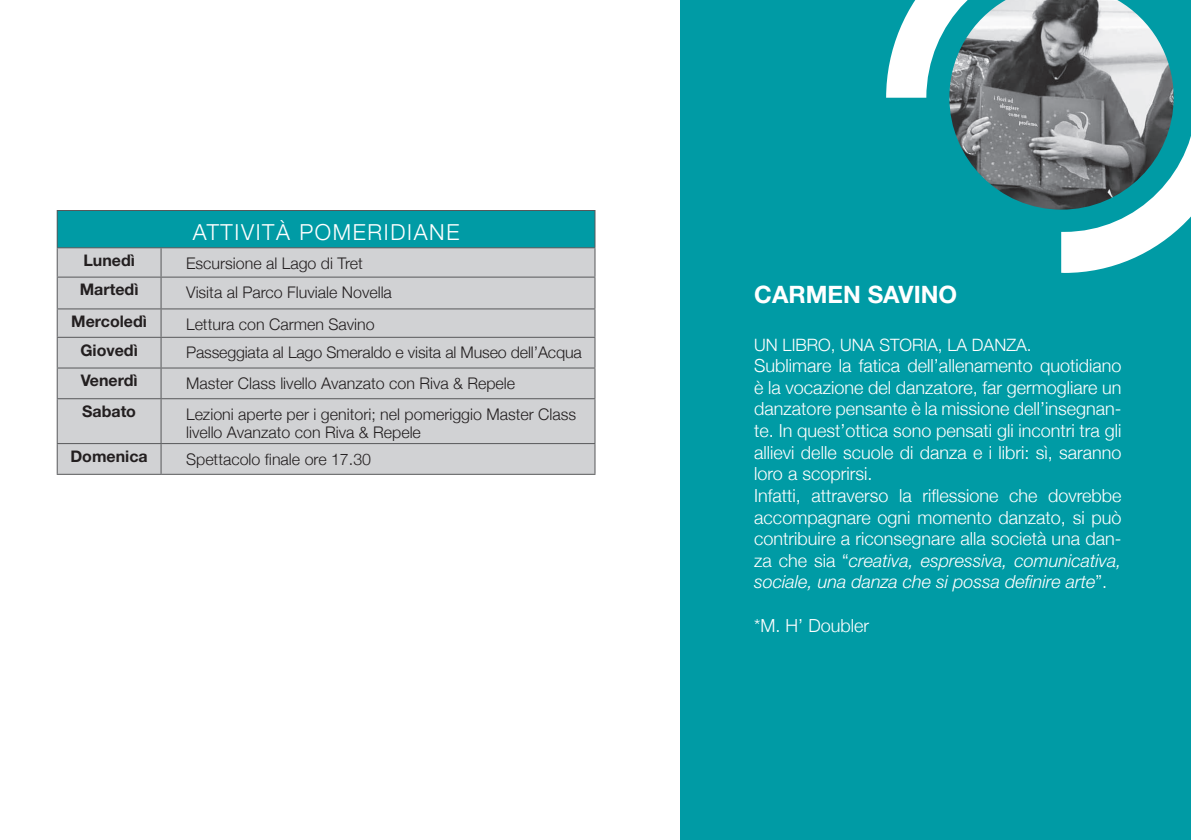
<style>
.page{position:relative;width:1191px;height:840px;background:#fff}
.page>*{position:absolute;margin:0;border:0;box-sizing:border-box;transform-origin:0 0}
.t1{font:700 24px "Helvetica Neue";color:#fff}
.t2{font:300 22px "Helvetica Neue";letter-spacing:.075em;color:#fff}
.t3{font:300 18px/21.6px "Helvetica Neue";color:#fff}
.t4{font:300 17px "Helvetica Neue";color:#fff}
.t5{font:300 16px/18px "Helvetica Neue";color:#231f20}
.t6{font:700 16px "Helvetica Neue";color:#231f20}
.s1{font-style:italic}
</style>
<div class="page">
<div style="left:57px;top:210px;width:538px;height:38px;background:#009ba5"></div>
<div style="left:58px;top:248px;width:536px;height:225px;background:#d1d2d4"></div>
<hr style="left:57px;top:210px;width:104px;height:1px;background:#57585a">
<hr style="left:57px;top:211px;width:1px;height:36px;background:#57585a">
<hr style="left:161px;top:210px;width:434px;height:1px;background:#57585a">
<hr style="left:594px;top:211px;width:1px;height:36px;background:#57585a">
<hr style="left:57px;top:247px;width:104px;height:1px;background:#57585a">
<svg style="left:57px;top:248px;width:1px;height:28px"></svg>
<hr style="left:161px;top:247px;width:434px;height:1px;background:#57585a">
<svg style="left:161px;top:248px;width:1px;height:28px"></svg>
<svg style="left:594px;top:248px;width:1px;height:28px"></svg>
<hr style="left:57px;top:276px;width:104px;height:1px;background:#57585a">
<hr style="left:57px;top:277px;width:1px;height:31px;background:#57585a">
<hr style="left:161px;top:276px;width:434px;height:1px;background:#57585a">
<hr style="left:161px;top:277px;width:1px;height:31px;background:#57585a">
<hr style="left:594px;top:277px;width:1px;height:31px;background:#57585a">
<hr style="left:57px;top:308px;width:104px;height:1px;background:#57585a">
<svg style="left:57px;top:309px;width:1px;height:27px"></svg>
<hr style="left:161px;top:308px;width:434px;height:1px;background:#57585a">
<svg style="left:161px;top:309px;width:1px;height:27px"></svg>
<svg style="left:594px;top:309px;width:1px;height:27px"></svg>
<hr style="left:57px;top:336px;width:104px;height:1px;background:#57585a">
<hr style="left:57px;top:337px;width:1px;height:30px;background:#57585a">
<hr style="left:161px;top:336px;width:434px;height:1px;background:#57585a">
<hr style="left:161px;top:337px;width:1px;height:30px;background:#57585a">
<hr style="left:594px;top:337px;width:1px;height:30px;background:#57585a">
<hr style="left:57px;top:367px;width:104px;height:1px;background:#57585a">
<hr style="left:57px;top:368px;width:1px;height:30px;background:#57585a">
<hr style="left:161px;top:367px;width:434px;height:1px;background:#57585a">
<hr style="left:161px;top:368px;width:1px;height:30px;background:#57585a">
<hr style="left:594px;top:368px;width:1px;height:30px;background:#57585a">
<hr style="left:57px;top:398px;width:104px;height:1px;background:#57585a">
<hr style="left:57px;top:399px;width:1px;height:44px;background:#57585a">
<hr style="left:161px;top:398px;width:434px;height:1px;background:#57585a">
<hr style="left:161px;top:399px;width:1px;height:44px;background:#57585a">
<hr style="left:594px;top:399px;width:1px;height:44px;background:#57585a">
<hr style="left:57px;top:443px;width:104px;height:1px;background:#57585a">
<svg style="left:57px;top:444px;width:1px;height:29px"></svg>
<hr style="left:161px;top:443px;width:434px;height:1px;background:#57585a">
<svg style="left:161px;top:444px;width:1px;height:29px"></svg>
<svg style="left:594px;top:444px;width:1px;height:29px"></svg>
<hr style="left:57px;top:473px;width:104px;height:1px;background:#57585a">
<hr style="left:161px;top:473px;width:434px;height:1px;background:#57585a">
<div style="left:680px;top:0;width:511px;height:839px;background:#009ba5"></div>
<svg style="left:886px;top:0;width:305px;height:273px"></svg>
<img style="left:949px;top:0;width:224px;height:209px">
<p class="t2" style="left:193px;top:218px;width:268px">ATTIVITÀ POMERIDIANE</p>
<p class="t6" style="left:83px;top:250px;width:53px">Lunedì</p>
<p class="t5" style="left:186px;top:254px;width:178px">Escursione al Lago di Tret</p>
<p class="t6" style="left:80px;top:279px;width:60px">Martedì</p>
<p class="t5" style="left:186px;top:283px;width:207px">Visita al Parco Fluviale Novella</p>
<p class="t6" style="left:71px;top:311px;width:77px">Mercoledì</p>
<p class="t5" style="left:186px;top:315px;width:190px">Lettura con Carmen Savino</p>
<p class="t6" style="left:80px;top:340px;width:59px">Giovedì</p>
<p class="t5" style="left:186px;top:343px;width:397px">Passeggiata al Lago Smeraldo e visita al Museo dell’Acqua</p>
<p class="t6" style="left:81px;top:370px;width:58px">Venerdì</p>
<p class="t5" style="left:186px;top:374px;width:330px">Master Class livello Avanzato con Riva &amp; Repele</p>
<p class="t6" style="left:82px;top:401px;width:55px">Sabato</p>
<p class="t5" style="left:186px;top:404px;width:392px">Lezioni aperte per i genitori; nel pomeriggio Master Class livello Avanzato con Riva &amp; Repele</p>
<p class="t6" style="left:70px;top:446px;width:79px">Domenica</p>
<p class="t5" style="left:186px;top:449px;width:186px">Spettacolo finale ore 17.30</p>
<h1 class="t1" style="left:754px;top:279px;width:204px">CARMEN SAVINO</h1>
<p class="t4" style="left:754px;top:334px;width:279px">UN LIBRO, UNA STORIA, LA DANZA.</p>
<p class="t3" style="left:754px;top:354px;width:369px">Sublimare la fatica dell’allenamento quotidiano è la vocazione del danzatore, far germogliare un danzatore pensante è la missione dell’insegnan&shy;te. In quest’ottica sono pensati gli incontri tra gli allievi delle scuole di danza e i libri: sì, saranno loro a scoprirsi.<br>Infatti, attraverso la riflessione che dovrebbe accompagnare ogni momento danzato, si può contribuire a riconsegnare alla società una dan&shy;za che sia “<span class="s1">creativa, espressiva, comunicativa, sociale, una danza che si possa definire arte</span>”.</p>
<p class="t3" style="left:754px;top:613px;width:116px">*M. H’ Doubler</p>
</div>
